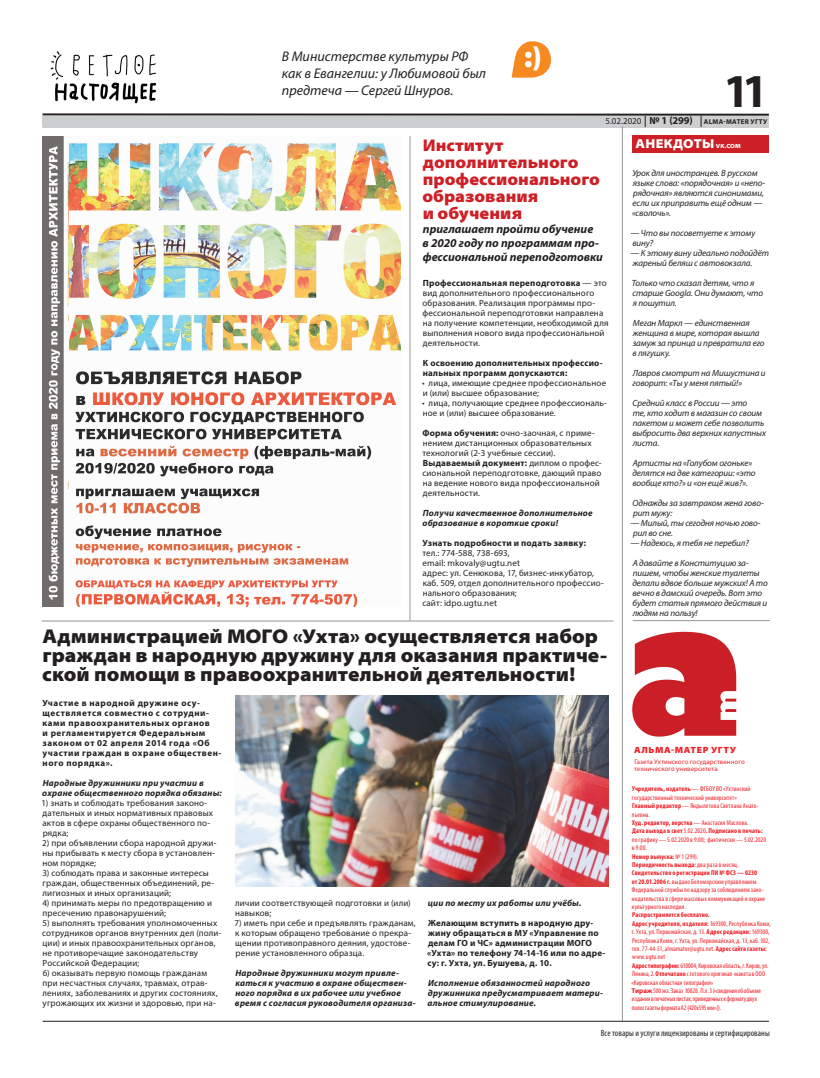
<style>
.page{position:relative;width:820px;height:1078px;background:#fff}
.page>*{position:absolute;margin:0;border:0;box-sizing:border-box;transform-origin:0 0}
.t1{font:700 47.4px "Myriad Pro";color:#231f20}
.t2{font:900 semi-expanded 30px "Myriad Pro";color:#fff}
.t3{font:900 semi-expanded 20px/19px "Myriad Pro";letter-spacing:.005em;color:#231f20}
.t4{font:900 semi-expanded 17px/17px "Myriad Pro";letter-spacing:.005em;color:#cd2026}
.t5{font:italic 14px/16.8px "Myriad Pro";color:#231f20}
.t6{font:900 semi-expanded 13px "Myriad Pro";letter-spacing:.02em;color:#fff}
.t7{font:italic 700 12px/14px "Myriad Pro";color:#231f20}
.t8{font:9px/10px "Myriad Pro";letter-spacing:.015em;color:#231f20}
.t9{font:italic 9px/10px "Myriad Pro";letter-spacing:-.01em;color:#231f20}
.t10{font:italic 700 9px/10px "Myriad Pro";letter-spacing:.02em;color:#231f20}
.t11{font:700 9px/10px "Myriad Pro";letter-spacing:.03em;color:#231f20}
.t12{font:700 9px/10px "Myriad Pro";letter-spacing:.06em;color:#231f20}
.t13{font:condensed 9px "Myriad Pro";letter-spacing:.005em;color:#231f20}
.t14{font:900 semi-expanded 9px "Myriad Pro";letter-spacing:.065em;color:#ee1d23}
.t15{font:condensed 7px/8.4px "Myriad Pro";letter-spacing:.015em;color:#ee1d23}
.t16{font:700 7px "Myriad Pro";letter-spacing:.04em;color:#231f20}
.t17{font:6.8px/7.6px "Myriad Pro";letter-spacing:.015em;color:#ee1d23}
.s1{font-weight:400;font-size:9px}
.s2{font-size:10.5px}
.s3{font-weight:700}
.s4{font-size:6px}
.s5{font-weight:700;font-stretch:normal}
</style>
<div class="page">
<hr style="left:43px;top:113px;width:725px;height:3px;background:#231f20">
<div style="left:43px;top:116px;width:725px;height:11px;background:#cdced0"></div>
<hr style="left:43px;top:1020px;width:725px;height:1px;background:#231f20">
<img style="left:50px;top:51px;width:107px;height:53px">
<img style="left:632px;top:631px;width:105px;height:106px">
<div style="left:632px;top:135px;width:136px;height:18px;background:#cd2026"></div>
<hr style="left:632px;top:620px;width:137px;height:1px;background:#939598">
<hr style="left:42px;top:620px;width:571px;height:1px;background:#939598">
<hr style="left:622px;top:127px;width:1px;height:893px;background:#939598">
<svg style="left:511px;top:41px;width:40px;height:37px"></svg>
<div style="left:523px;top:45px;width:19px;height:29px;background:#f6891f"></div>
<img style="left:43px;top:137px;width:357px;height:469px">
<hr style="left:409px;top:136px;width:1px;height:484px;background:#939598">
<img style="left:235px;top:695px;width:373px;height:190px">
<h3 class="t5" style="left:282px;top:48px;width:205px">В Министерстве культуры РФ как в Евангелии: у Любимовой был предтеча — Сергей Шнуров.</h3>
<h2 class="t2" style="left:523px;top:40px;width:20px">:)</h2>
<h1 class="t1" style="left:723px;top:60px;width:46px">11</h1>
<p class="t16" style="left:605px;top:117px;width:163px"><span class="s1">5.02.2020</span> <span class="s2">№ 1 (299)</span> ALMA-MATER УГТУ</p>
<h3 class="t4" style="left:422px;top:137px;width:179px">Институт дополнительного профессионального образования<br>и обучения</h3>
<h3 class="t7" style="left:422px;top:222px;width:182px">приглашает пройти обучение<br>в 2020 году по программам про&shy;фессиональной переподготовки</h3>
<p class="t8" style="left:422px;top:277px;width:187px"><span class="s3">Профессиональная переподготовка</span> — это вид дополнительного профессионального образования. Реализация программы про&shy;фессиональной переподготовки направлена на получение компетенции, необходимой для выполнения нового вида профессиональной деятельности.</p>
<p class="t11" style="left:422px;top:357px;width:181px">К освоению дополнительных профессио&shy;нальных программ допускаются:</p>
<p class="t8" style="left:422px;top:377px;width:185px">• лица, имеющие среднее профессиональное и (или) высшее образование;</p>
<p class="t8" style="left:422px;top:397px;width:186px">• лица, получающие среднее профессиональ&shy;ное и (или) высшее образование.</p>
<p class="t8" style="left:422px;top:427px;width:181px"><span class="s3">Форма обучения:</span> очно-заочная, с приме&shy;нением дистанционных образовательных технологий (2-3 учебные сессии).<br><span class="s3">Выдаваемый документ:</span> диплом о профес&shy;сиональной переподготовке, дающий право на ведение нового вида профессиональной деятельности.</p>
<p class="t10" style="left:422px;top:507px;width:171px">Получи качественное дополнительное образование в короткие сроки!</p>
<p class="t11" style="left:422px;top:537px;width:165px">Узнать подробности и подать заявку:</p>
<p class="t8" style="left:422px;top:547px;width:183px">тел.: 774-588, 738-693,<br>еmail: mkovaly@ugtu.net<br>адрес: ул. Сенюкова, 17, бизнес-инкубатор, каб. 509, отдел дополнительного профессио&shy;нального образования;<br>сайт: idpo.ugtu.net</p>
<h3 class="t3" style="left:42px;top:627px;width:566px">Администрацией МОГО «Ухта» осуществляется набор граждан в народную дружину для оказания практиче&shy;ской помощи в правоохранительной деятельности!</h3>
<p class="t12" style="left:42px;top:697px;width:181px">Участие в народной дружине осу&shy;ществляется совместно с сотрудни&shy;ками правоохранительных органов<br>и регламентируется Федеральным законом от 02 апреля 2014 года «Об участии граждан в охране обществен&shy;ного порядка».</p>
<p class="t10" style="left:42px;top:777px;width:181px">Народные дружинники при участии в охране общественного порядка обязаны:</p>
<p class="t8" style="left:42px;top:797px;width:173px">1) знать и соблюдать требования законо&shy;дательных и иных нормативных правовых актов в сфере охраны общественного по&shy;рядка;</p>
<p class="t8" style="left:42px;top:837px;width:176px">2) при объявлении сбора народной дружи&shy;ны прибывать к месту сбора в установлен&shy;ном порядке;</p>
<p class="t8" style="left:42px;top:867px;width:173px">3) соблюдать права и законные интересы граждан, общественных объединений, ре&shy;лигиозных и иных организаций;</p>
<p class="t8" style="left:42px;top:897px;width:171px">4) принимать меры по предотвращению и пресечению правонарушений;</p>
<p class="t8" style="left:42px;top:917px;width:181px">5) выполнять требования уполномоченных сотрудников органов внутренних дел (поли&shy;ции) и иных правоохранительных органов, не противоречащие законодательству Российской Федерации;</p>
<p class="t8" style="left:42px;top:967px;width:177px">6) оказывать первую помощь гражданам при несчастных случаях, травмах, отрав&shy;лениях, заболеваниях и других состояниях, угрожающих их жизни и здоровью, при на-</p>
<p class="t8" style="left:235px;top:897px;width:177px">личии соответствующей подготовки и (или) навыков;</p>
<p class="t8" style="left:234px;top:917px;width:183px">7) иметь при себе и предъявлять гражданам, к которым обращено требование о прекра&shy;щении противоправного деяния, удостове&shy;рение установленного образца.</p>
<p class="t10" style="left:235px;top:967px;width:182px">Народные дружинники могут привле&shy;каться к участию в охране обществен&shy;ного порядка в их рабочее или учебное время с согласия руководителя организа-</p>
<p class="t10" style="left:427px;top:897px;width:155px">ции по месту их работы или учёбы.</p>
<p class="t11" style="left:427px;top:917px;width:179px">Желающим вступить в народную дру&shy;жину обращаться в МУ «Управление по делам ГО и ЧС» администрации МОГО «Ухта» по телефону 74-14-16 или по адре&shy;су: г. Ухта, ул. Бушуева, д. 10.</p>
<p class="t10" style="left:427px;top:977px;width:177px">Исполнение обязанностей народного дружинника предусматривает матери&shy;альное стимулирование.</p>
<h3 class="t6" style="left:635px;top:136px;width:107px">АНЕКДОТЫ <span class="s4">VK.COM</span></h3>
<p class="t9" style="left:631px;top:167px;width:135px">Урок для иностранцев. В русском языке слова: «порядочная» и «непо&shy;рядочная» являются синонимами, если их приправить ещё одним — «сволочь».</p>
<p class="t9" style="left:630px;top:227px;width:126px">— Что вы посоветуете к этому вину?</p>
<p class="t9" style="left:630px;top:247px;width:140px">— К этому вину идеально подойдёт жареный беляш с автовокзала.</p>
<p class="t9" style="left:631px;top:277px;width:133px">Только что сказал детям, что я старше Googlа. Они думают, что я пошутил.</p>
<p class="t9" style="left:632px;top:317px;width:134px">Меган Маркл — единственная женщина в мире, которая вышла замуж за принца и превратила его в лягушку.</p>
<p class="t9" style="left:632px;top:367px;width:135px">Лавров смотрит на Мишустина и говорит: «Ты у меня пятый!»</p>
<p class="t9" style="left:632px;top:397px;width:135px">Средний класс в России — это<br>те, кто ходит в магазин со своим пакетом и может себе позволить выбросить два верхних капустных листа.</p>
<p class="t9" style="left:632px;top:457px;width:125px">Артисты на «Голубом огоньке» делятся на две категории: «это вообще кто?» и «он ещё жив?».</p>
<p class="t9" style="left:632px;top:497px;width:133px">Однажды за завтраком жена гово&shy;рит мужу:</p>
<p class="t9" style="left:630px;top:517px;width:131px">— Милый, ты сегодня ночью гово&shy;рил во сне.</p>
<p class="t9" style="left:630px;top:537px;width:120px">— Надеюсь, я тебя не перебил?</p>
<p class="t9" style="left:632px;top:557px;width:137px">А давайте в Конституцию за&shy;пишем, чтобы женские туалеты делали вдвое больше мужских! А то вечно в дамский очередь. Вот это будет статья прямого действия и людям на пользу!</p>
<p class="t14" style="left:634px;top:744px;width:103px">АЛЬМА-МАТЕР УГТУ</p>
<p class="t17" style="left:633px;top:757px;width:112px">Газета Ухтинского государственного технического университета</p>
<p class="t15" style="left:631px;top:784px;width:136px"><span class="s3">Учредитель, издатель</span> — ФГБОУ ВО «Ухтинский государственный технический университет»<br><span class="s3">Главный редактор</span> — Яндылетова Светлана Анато&shy;льевна.<br><span class="s3">Худ. редактор, верстка</span> — Анастасия Маслова.<br><span class="s3">Дата выхода в свет</span> 5.02.2020<span class="s3">. Подписано в печать: </span>по графику — 5.02.2020 в 9.00; фактически — 5.02.2020 в 9.00.<br><span class="s3">Номер выпуска:</span> № 1 (299).<br><span class="s3">Периодичность выхода:</span> два раза в месяц.<br><span class="s3">Свидетельство о регистрации ПИ № ФС3 — 0230<br>от 20.01.2006 г.</span> выдано Беломорским управлением Федеральной службы по надзору за соблюдением зако&shy;нодательства в сфере массовых коммуникаций и охране культурного наследия.</p>
<p class="t15" style="left:631px;top:910px;width:141px"><span class="s3">Распространяется бесплатно.<br>Адрес учредителя, издателя:</span> 169300, Республика Коми, г. Ухта, ул. Первомайская, д. 13. <span class="s3">Адрес редакции:</span> 169300, Республика Коми, г. Ухта, ул. Первомайская, д. 13, каб. 102, тел. 77-44-51, almamater@ugtu.net. <span class="s3">Адрес сайта газеты: </span>www.ugtu.net<br><span class="s3">Адрес типографии:</span> 610004, Кировская область, г. Киров, ул.<br>Ленина, 2. <span class="s3">Отпечатано</span> с готового оригинал-макета в ООО «Кировская областная типография»<br><span class="s5">Тираж</span> 500 экз. Заказ 10828. П.л. 3 («сведения об объеме издания в печатных листах, приведенных к формату двух полос газеты формата А2 (420х595 мм»)).</p>
<p class="t13" style="left:600px;top:1027px;width:170px">Все товары и услуги лицензированы и сертифицированы</p>
</div>
